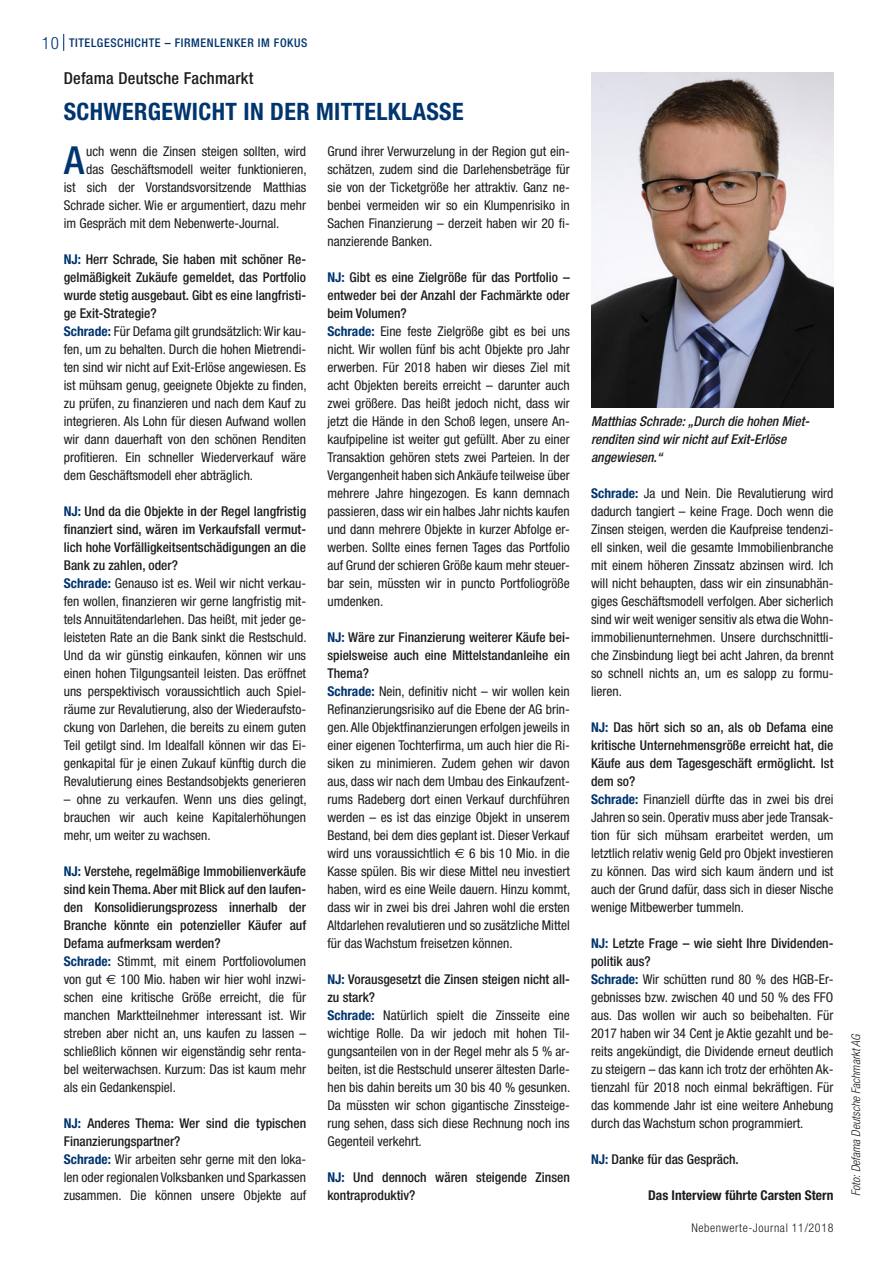
<style>
.page{position:relative;width:893px;height:1263px;background:#fff}
.page>*{position:absolute;margin:0;border:0;box-sizing:border-box;transform-origin:0 0}
.t1{font:500 condensed 38.7px "Helvetica Neue";color:#00356f}
.t2{font:700 condensed 24px "Helvetica Neue";letter-spacing:.015em;color:#00356f}
.t3{font:500 condensed 16.5px "Helvetica Neue";letter-spacing:.015em;color:#1b1c20}
.t4{font:condensed 13.5px/18px "Helvetica Neue";color:#1b1c20}
.t5{font:italic 500 condensed 13.5px/18px "Helvetica Neue";color:#1b1c20}
.t6{font:500 condensed 13.5px/18px "Helvetica Neue";color:#1b1c20}
.t7{font:700 condensed 13.5px "Helvetica Neue";color:#1b1c20}
.t8{font:500 condensed 12px "Helvetica Neue";letter-spacing:.05em;color:#00356f}
.t9{font:italic 300 condensed 12px "Helvetica Neue";color:#1b1c20}
.t10{font:300 condensed 12px "Helvetica Neue";letter-spacing:.05em;color:#1b1c20}
.s1{font-weight:300;font-size:16.95px}
.s2{font-weight:700;color:#00356f}
.s3{font-weight:500}
.s4{font-family:"Euro Sans";font-stretch:normal}
</style>
<div class="page">
<svg style="left:63px;top:34px;width:1px;height:17px"></svg>
<img style="left:591px;top:72px;width:242px;height:336px">
<p class="t8" style="left:42px;top:36px;width:267px"><span class="s1">10</span> TITELGESCHICHTE – FIRMENLENKER IM FOKUS</p>
<p class="t3" style="left:64px;top:68px;width:191px">Defama Deutsche Fachmarkt</p>
<h2 class="t2" style="left:64px;top:97px;width:401px">SCHWERGEWICHT IN DER MITTELKLASSE</h2>
<h1 class="t1" style="left:64px;top:137px;width:22px">A</h1>
<p class="t4" style="left:86px;top:142px;width:221px">uch wenn die Zinsen steigen sollten, wird</p>
<p class="t4" style="left:327px;top:142px;width:244px;text-align:justify">Grund ihrer Verwurzelung in der Region gut ein&shy;schätzen, zudem sind die Darlehensbeträge für sie von der Ticketgröße her attraktiv. Ganz ne&shy;benbei vermeiden wir so ein Klumpenrisiko in Sachen Finanzierung – derzeit haben wir 20 fi&shy;nanzierende Banken.</p>
<p class="t4" style="left:327px;top:268px;width:244px"><span class="s2">NJ:</span> <span class="s3">Gibt es eine Zielgröße für das Portfolio – entweder bei der Anzahl der Fachmärkte oder beim Volumen?<br></span><span class="s2">Schrade:</span> Eine feste Zielgröße gibt es bei uns nicht. Wir wollen fünf bis acht Objekte pro Jahr erwerben. Für 2018 haben wir dieses Ziel mit acht Objekten bereits erreicht – darunter auch zwei größere. Das heißt jedoch nicht, dass wir jetzt die Hände in den Schoß legen, unsere An&shy;kaufpipeline ist weiter gut gefüllt. Aber zu einer Transaktion gehören stets zwei Parteien. In der Vergangenheit haben sich Ankäufe teilweise über mehrere Jahre hingezogen. Es kann demnach passieren, dass wir ein halbes Jahr nichts kaufen und dann mehrere Objekte in kurzer Abfolge er&shy;werben. Sollte eines fernen Tages das Portfolio auf Grund der schieren Größe kaum mehr steuer&shy;bar sein, müssten wir in puncto Portfoliogröße umdenken.</p>
<p class="t4" style="left:327px;top:628px;width:244px"><span class="s2">NJ:</span> <span class="s3">Wäre zur Finanzierung weiterer Käufe bei&shy;spielsweise auch eine Mittelstandanleihe ein Thema?<br></span><span class="s2">Schrade:</span> Nein, definitiv nicht – wir wollen kein Refinanzierungsrisiko auf die Ebene der AG brin&shy;gen. Alle Objektfinanzierungen erfolgen jeweils in einer eigenen Tochterfirma, um auch hier die Ri&shy;siken zu minimieren. Zudem gehen wir davon aus, dass wir nach dem Umbau des Einkaufzent&shy;rums Radeberg dort einen Verkauf durchführen werden – es ist das einzige Objekt in unserem Bestand, bei dem dies geplant ist. Dieser Verkauf wird uns voraussichtlich <span class="s4">€</span> 6 bis 10 Mio. in die Kasse spülen. Bis wir diese Mittel neu investiert haben, wird es eine Weile dauern. Hinzu kommt, dass wir in zwei bis drei Jahren wohl die ersten Altdarlehen revalutieren und so zusätzliche Mittel für das Wachstum freisetzen können.</p>
<p class="t4" style="left:327px;top:970px;width:244px"><span class="s2">NJ:</span> <span class="s3">Vorausgesetzt die Zinsen steigen nicht all&shy;zu stark?<br></span><span class="s2">Schrade:</span> Natürlich spielt die Zinsseite eine wichtige Rolle. Da wir jedoch mit hohen Til&shy;gungsanteilen von in der Regel mehr als 5 % ar&shy;beiten, ist die Restschuld unserer ältesten Darle&shy;hen bis dahin bereits um 30 bis 40 % gesunken.<br>Da müssten wir schon gigantische Zinssteige&shy;rung sehen, dass sich diese Rechnung noch ins Gegenteil verkehrt.</p>
<p class="t6" style="left:327px;top:1168px;width:244px"><span class="s2">NJ:</span> Und dennoch wären steigende Zinsen kontraproduktiv?</p>
<p class="t4" style="left:86px;top:160px;width:222px">das Geschäftsmodell weiter funktionieren,</p>
<p class="t4" style="left:64px;top:178px;width:244px">ist sich der Vorstandsvorsitzende Matthias</p>
<p class="t4" style="left:64px;top:196px;width:244px">Schrade sicher. Wie er argumentiert, dazu mehr</p>
<p class="t4" style="left:64px;top:214px;width:217px">im Gespräch mit dem Nebenwerte-Journal.</p>
<p class="t4" style="left:64px;top:250px;width:244px"><span class="s2">NJ:</span> <span class="s3">Herr Schrade, Sie haben mit schöner Re&shy;gelmäßigkeit Zukäufe gemeldet, das Portfolio wurde stetig ausgebaut. Gibt es eine langfristi&shy;ge Exit-Strategie?<br></span><span class="s2">Schrade:</span> Für Defama gilt grundsätzlich: Wir kau&shy;fen, um zu behalten. Durch die hohen Mietrendi&shy;ten sind wir nicht auf Exit-Erlöse angewiesen. Es ist mühsam genug, geeignete Objekte zu finden, zu prüfen, zu finanzieren und nach dem Kauf zu integrieren. Als Lohn für diesen Aufwand wollen wir dann dauerhaft von den schönen Renditen profitieren. Ein schneller Wiederverkauf wäre dem Geschäftsmodell eher abträglich.</p>
<p class="t4" style="left:64px;top:502px;width:244px"><span class="s2">NJ:</span> <span class="s3">Und da die Objekte in der Regel langfristig finanziert sind, wären im Verkaufsfall vermut&shy;lich hohe Vorfälligkeitsentschädigungen an die Bank zu zahlen, oder?<br></span><span class="s2">Schrade:</span> Genauso ist es. Weil wir nicht verkau&shy;fen wollen, finanzieren wir gerne langfristig mit&shy;tels Annuitätendarlehen. Das heißt, mit jeder ge&shy;leisteten Rate an die Bank sinkt die Restschuld.<br>Und da wir günstig einkaufen, können wir uns einen hohen Tilgungsanteil leisten. Das eröffnet uns perspektivisch voraussichtlich auch Spiel&shy;räume zur Revalutierung, also der Wiederaufsto&shy;ckung von Darlehen, die bereits zu einem guten Teil getilgt sind. Im Idealfall können wir das Ei&shy;genkapital für je einen Zukauf künftig durch die Revalutierung eines Bestandsobjekts generieren</p>
<p class="t4" style="left:64px;top:790px;width:244px;text-align:justify">– ohne zu verkaufen. Wenn uns dies gelingt, brauchen wir auch keine Kapitalerhöhungen mehr, um weiter zu wachsen.</p>
<p class="t4" style="left:64px;top:862px;width:244px"><span class="s2">NJ:</span> <span class="s3">Verstehe, regelmäßige Immobilienverkäufe sind kein Thema. Aber mit Blick auf den laufen&shy;den Konsolidierungsprozess innerhalb der Branche könnte ein potenzieller Käufer auf Defama aufmerksam werden?<br></span><span class="s2">Schrade:</span> Stimmt, mit einem Portfoliovolumen von gut <span class="s4">€</span> 100 Mio. haben wir hier wohl inzwi&shy;schen eine kritische Größe erreicht, die für manchen Marktteilnehmer interessant ist. Wir streben aber nicht an, uns kaufen zu lassen – schließlich können wir eigenständig sehr renta&shy;bel weiterwachsen. Kurzum: Das ist kaum mehr als ein Gedankenspiel.</p>
<p class="t4" style="left:64px;top:1114px;width:244px"><span class="s2">NJ:</span> <span class="s3">Anderes Thema: Wer sind die typischen Finanzierungspartner?<br></span><span class="s2">Schrade:</span> Wir arbeiten sehr gerne mit den loka&shy;len oder regionalen Volksbanken und Sparkassen zusammen. Die können unsere Objekte auf</p>
<p class="t5" style="left:591px;top:412px;width:220px">Matthias Schrade: „Durch die hohen Miet&shy;renditen sind wir nicht auf Exit-Erlöse angewiesen.“</p>
<p class="t4" style="left:591px;top:484px;width:244px;text-align:justify"><span class="s2">Schrade:</span> Ja und Nein. Die Revalutierung wird dadurch tangiert – keine Frage. Doch wenn die Zinsen steigen, werden die Kaufpreise tendenzi&shy;ell sinken, weil die gesamte Immobilienbranche mit einem höheren Zinssatz abzinsen wird. Ich will nicht behaupten, dass wir ein zinsunabhän&shy;giges Geschäftsmodell verfolgen. Aber sicherlich sind wir weit weniger sensitiv als etwa die Wohn&shy;immobilienunternehmen. Unsere durchschnittli&shy;che Zinsbindung liegt bei acht Jahren, da brennt so schnell nichts an, um es salopp zu formu&shy;lieren.</p>
<p class="t4" style="left:591px;top:718px;width:244px"><span class="s2">NJ:</span> <span class="s3">Das hört sich so an, als ob Defama eine kritische Unternehmensgröße erreicht hat, die Käufe aus dem Tagesgeschäft ermöglicht. Ist dem so?<br></span><span class="s2">Schrade:</span> Finanziell dürfte das in zwei bis drei Jahren so sein. Operativ muss aber jede Transak&shy;tion für sich mühsam erarbeitet werden, um letztlich relativ wenig Geld pro Objekt investieren zu können. Das wird sich kaum ändern und ist auch der Grund dafür, dass sich in dieser Nische wenige Mitbewerber tummeln.</p>
<p class="t4" style="left:591px;top:934px;width:244px"><span class="s2">NJ:</span> <span class="s3">Letzte Frage – wie sieht Ihre Dividenden&shy;politik aus?<br></span><span class="s2">Schrade:</span> Wir schütten rund 80 % des HGB-Er&shy;gebnisses bzw. zwischen 40 und 50 % des FFO aus. Das wollen wir auch so beibehalten. Für 2017 haben wir 34 Cent je Aktie gezahlt und be&shy;reits angekündigt, die Dividende erneut deutlich zu steigern – das kann ich trotz der erhöhten Ak&shy;tienzahl für 2018 noch einmal bekräftigen. Für das kommende Jahr ist eine weitere Anhebung durch das Wachstum schon programmiert.</p>
<p class="t6" style="left:591px;top:1149px;width:149px"><span class="s2">NJ:</span> Danke für das Gespräch.</p>
<p class="t7" style="left:648px;top:1186px;width:187px">Das Interview führte Carsten Stern</p>
<p class="t10" style="left:691px;top:1221px;width:143px">Nebenwerte-Journal 11/2018</p>
<p class="t9" style="left:849px;top:1196px;width:164px;rotate:-90deg">Foto: Defama Deutsche Fachmarkt AG</p>
</div>
